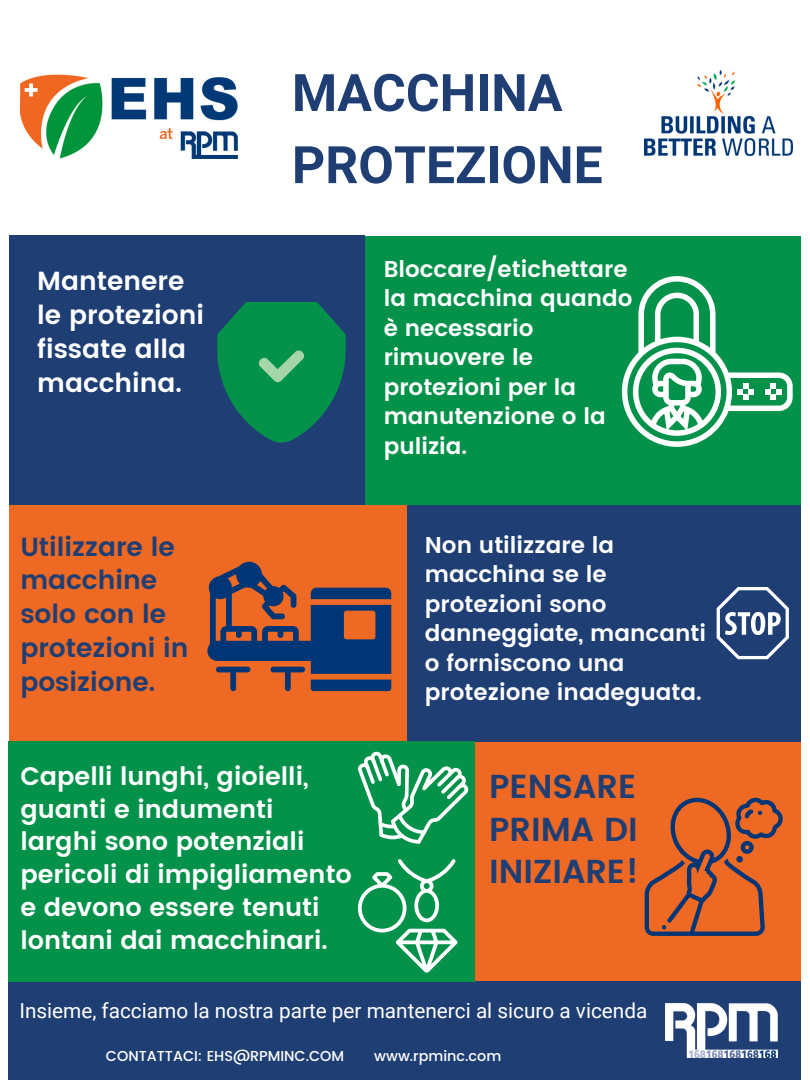
<style>
.page{position:relative;width:810px;height:1080px;background:#fff}
.page>*{position:absolute;margin:0;border:0;box-sizing:border-box;transform-origin:0 0}
.t1{font:700 51.69px/72.1px "Roboto";color:#1e3e74}
.t2{font:600 33.19px/42.9px "Poppins";color:#1e3e74;text-align:justify}
.t3{font:600 26.25px/33.9px "Poppins";color:#1e3e74}
.t4{font:600 26.25px/33.8px "Poppins";color:#fff}
.t5{font:600 25.31px/32.7px "Poppins";color:#fff}
.t6{font:600 22.88px/29.6px "Poppins";color:#fff}
.t7{font:600 22.81px/29.4px "Poppins";color:#fff}
.t8{font:20.75px "Roboto";color:#fff}
.t9{font:500 14.38px "Poppins";color:#fff}
</style>
<div class="page">
<div style="left:405px;top:687px;width:396px;height:315px;background:#ed6924"></div>
<div style="left:9px;top:982px;width:792px;height:98px;background:#1e3e74"></div>
<div style="left:365px;top:236px;width:436px;height:270px;background:#04924a"></div>
<div style="left:9px;top:505px;width:399px;height:236px;background:#ed6924"></div>
<div style="left:408px;top:505px;width:393px;height:236px;background:#1e3e74"></div>
<div style="left:9px;top:741px;width:466px;height:241px;background:#04924a"></div>
<div style="left:9px;top:236px;width:355px;height:269px;background:#1e3e74"></div>
<img style="left:666px;top:1004px;width:112px;height:54px">
<img style="left:645px;top:71px;width:148px;height:85px">
<img style="left:20px;top:74px;width:218px;height:85px">
<svg style="left:717px;top:587px;width:72px;height:72px"></svg>
<svg style="left:217px;top:303px;width:129px;height:140px"></svg>
<svg style="left:207px;top:562px;width:184px;height:129px"></svg>
<svg style="left:622px;top:276px;width:171px;height:171px"></svg>
<svg style="left:358px;top:752px;width:110px;height:91px"></svg>
<svg style="left:358px;top:859px;width:100px;height:113px"></svg>
<svg style="left:645px;top:798px;width:138px;height:138px"></svg>
<p class="t4" style="left:37px;top:264px;width:168px">Mantenere le protezioni fissate alla macchina.</p>
<h3 class="t3" style="left:20px;top:530px;width:170px">Utilizzare le macchine solo con le protezioni in posizione.</h3>
<p class="t1" style="left:292px;top:57px;width:312px">MACCHINA<br>PROTEZIONE</p>
<h3 class="t7" style="left:384px;top:254px;width:250px">Bloccare/etichettare la macchina quando è necessario rimuovere le protezioni per la manutenzione o la pulizia.</h3>
<p class="t6" style="left:425px;top:530px;width:283px">Non utilizzare la macchina se le protezioni sono danneggiate, mancanti o forniscono una protezione inadeguata.</p>
<h4 class="t5" style="left:20px;top:760px;width:333px">Capelli lunghi, gioielli, guanti e indumenti larghi sono potenziali pericoli di impigliamento e devono essere tenuti lontani dai macchinari.</h4>
<p class="t2" style="left:489px;top:765px;width:151px">PENSARE PRIMA DI INIZIARE!</p>
<h4 class="t8" style="left:19px;top:999px;width:629px">Insieme, facciamo la nostra parte per mantenerci al sicuro a vicenda</h4>
<h2 class="t9" style="left:106px;top:1048px;width:240px">CONTATTACI: EHS@RPMINC.COM</h2>
<h2 class="t9" style="left:374px;top:1048px;width:128px">www.rpminc.com</h2>
</div>
